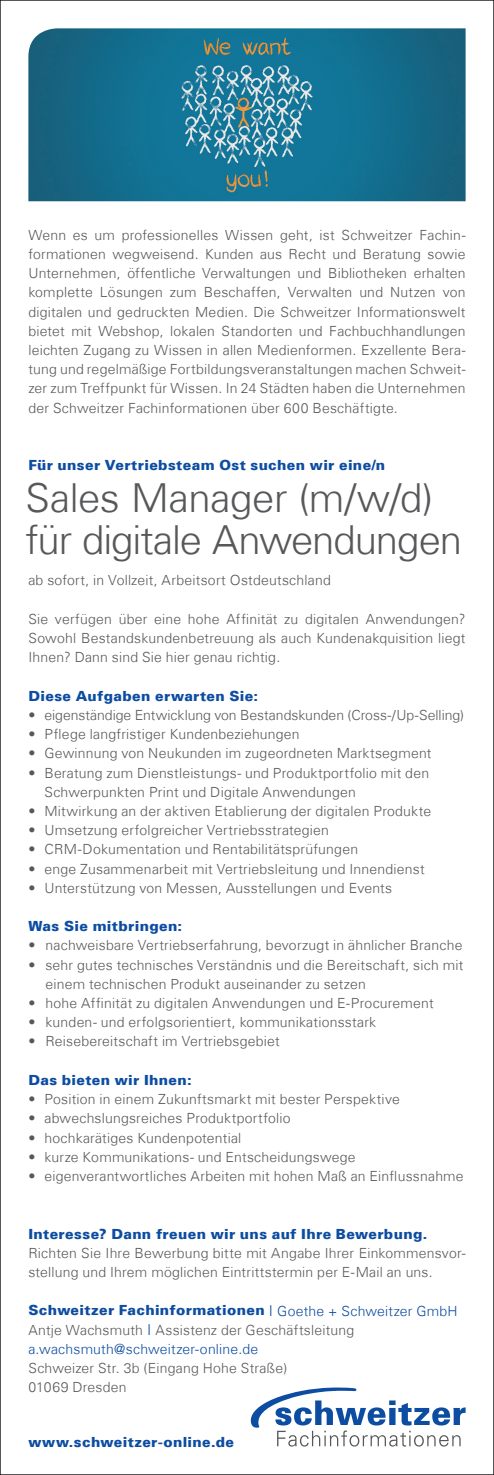
<style>
.page{position:relative;width:494px;height:1475px;background:#fff}
.page>*{position:absolute;margin:0;border:0;box-sizing:border-box;transform-origin:0 0}
.t1{font:300 40px/42px "Univers Com 45";letter-spacing:-.025em;color:#57585a}
.t2{font:300 14px/19.2px "Univers Com 45";letter-spacing:.015em;color:#57585a}
.t3{font:900 14px "Univers Com 75";letter-spacing:.025em;color:#0d4da1}
.s1{font-family:"Univers Com 45";font-weight:300;font-size:15px}
.s2{font-family:"Univers Com 45";font-weight:300}
.s3{font-size:15px;color:#0d4da1}
.s4{color:#0d4da1}
</style>
<div class="page">
<img style="left:28px;top:28px;width:437px;height:173px">
<svg style="left:250px;top:1387px;width:215px;height:59px"></svg>
<p class="t2" style="left:28px;top:225px;width:438px;text-align:justify">Wenn es um professionelles Wissen geht, ist Schweitzer Fachin&shy;formationen wegweisend. Kunden aus Recht und Beratung sowie Unternehmen, öffentliche Verwaltungen und Bibliotheken erhalten komplette Lösungen zum Beschaffen, Verwalten und Nutzen von digitalen und gedruckten Medien. Die Schweitzer Informationswelt bietet mit Webshop, lokalen Standorten und Fachbuchhandlungen leichten Zugang zu Wissen in allen Medienformen. Exzellente Bera&shy;tung und regelmäßige Fortbildungsveranstaltungen machen Schweit&shy;zer zum Treffpunkt für Wissen. In 24 Städten haben die Unternehmen der Schweitzer Fachinformationen über 600 Beschäftigte.</p>
<p class="t3" style="left:28px;top:456px;width:358px">Für unser Vertriebsteam Ost suchen wir eine/n</p>
<h1 class="t1" style="left:26px;top:476px;width:437px">Sales Manager (m/w/d) für digitale Anwendungen</h1>
<p class="t2" style="left:28px;top:571px;width:304px">ab sofort, in Vollzeit, Arbeitsort Ostdeutschland</p>
<p class="t2" style="left:28px;top:609px;width:438px;text-align:justify">Sie verfügen über eine hohe Affinität zu digitalen Anwendungen?<br>Sowohl Bestandskundenbetreuung als auch Kundenakquisition liegt Ihnen? Dann sind Sie hier genau richtig.</p>
<p class="t3" style="left:28px;top:686px;width:231px">Diese Aufgaben erwarten Sie:</p>
<p class="t2" style="left:28px;top:705px;width:437px">• eigenständige Entwicklung von Bestandskunden (Cross-/Up-Selling)</p>
<p class="t2" style="left:28px;top:724px;width:272px">• Pflege langfristiger Kundenbeziehungen</p>
<p class="t2" style="left:28px;top:743px;width:404px">• Gewinnung von Neukunden im zugeordneten Marktsegment</p>
<p class="t2" style="left:44px;top:762px;width:386px;text-indent:-16px">• Beratung zum Dienstleistungs- und Produktportfolio mit den<br>Schwerpunkten Print und Digitale Anwendungen</p>
<p class="t2" style="left:28px;top:801px;width:404px">• Mitwirkung an der aktiven Etablierung der digitalen Produkte</p>
<p class="t2" style="left:28px;top:820px;width:302px">• Umsetzung erfolgreicher Vertriebsstrategien</p>
<p class="t2" style="left:28px;top:839px;width:331px">• CRM-Dokumentation und Rentabilitätsprüfungen</p>
<p class="t2" style="left:28px;top:858px;width:397px">• enge Zusammenarbeit mit Vertriebsleitung und Innendienst</p>
<p class="t2" style="left:28px;top:878px;width:365px">• Unterstützung von Messen, Ausstellungen und Events</p>
<p class="t3" style="left:28px;top:917px;width:155px">Was Sie mitbringen:</p>
<p class="t2" style="left:28px;top:935px;width:435px">• nachweisbare Vertriebserfahrung, bevorzugt in ähnlicher Branche</p>
<p class="t2" style="left:45px;top:954px;width:419px;text-indent:-17px">• sehr gutes technisches Verständnis und die Bereitschaft, sich mit einem technischen Produkt auseinander zu setzen</p>
<p class="t2" style="left:28px;top:993px;width:406px">• hohe Affinität zu digitalen Anwendungen und E-Procurement</p>
<p class="t2" style="left:28px;top:1012px;width:349px">• kunden- und erfolgsorientiert, kommunikationsstark</p>
<p class="t2" style="left:28px;top:1031px;width:252px">• Reisebereitschaft im Vertriebsgebiet</p>
<p class="t3" style="left:28px;top:1070px;width:165px">Das bieten wir Ihnen:</p>
<p class="t2" style="left:28px;top:1089px;width:372px">• Position in einem Zukunftsmarkt mit bester Perspektive</p>
<p class="t2" style="left:28px;top:1108px;width:263px">• abwechslungsreiches Produktportfolio</p>
<p class="t2" style="left:28px;top:1127px;width:214px">• hochkarätiges Kundenpotential</p>
<p class="t2" style="left:28px;top:1146px;width:328px">• kurze Kommunikations- und Entscheidungswege</p>
<p class="t2" style="left:28px;top:1166px;width:436px">• eigenverantwortliches Arbeiten mit hohen Maß an Einflussnahme</p>
<p class="t3" style="left:28px;top:1224px;width:400px">Interesse? Dann freuen wir uns auf Ihre Bewerbung.</p>
<p class="t2" style="left:28px;top:1242px;width:438px">Richten Sie Ihre Bewerbung bitte mit Angabe Ihrer Einkommensvor&shy;stellung und Ihrem möglichen Eintrittstermin per E-Mail an uns.</p>
<p class="t3" style="left:28px;top:1301px;width:430px">Schweitzer Fachinformationen <span class="s1">I</span> <span class="s2">Goethe + Schweitzer GmbH</span></p>
<p class="t2" style="left:28px;top:1319px;width:327px">Antje Wachsmuth <span class="s3">I</span> Assistenz der Geschäftsleitung <span class="s4">a.wachsmuth@schweitzer-online.de</span></p>
<p class="t2" style="left:28px;top:1358px;width:260px">Schweizer Str. 3b (Eingang Hohe Straße)<br>01069 Dresden</p>
<p class="t3" style="left:28px;top:1432px;width:207px">www.schweitzer-online.de</p>
</div>
